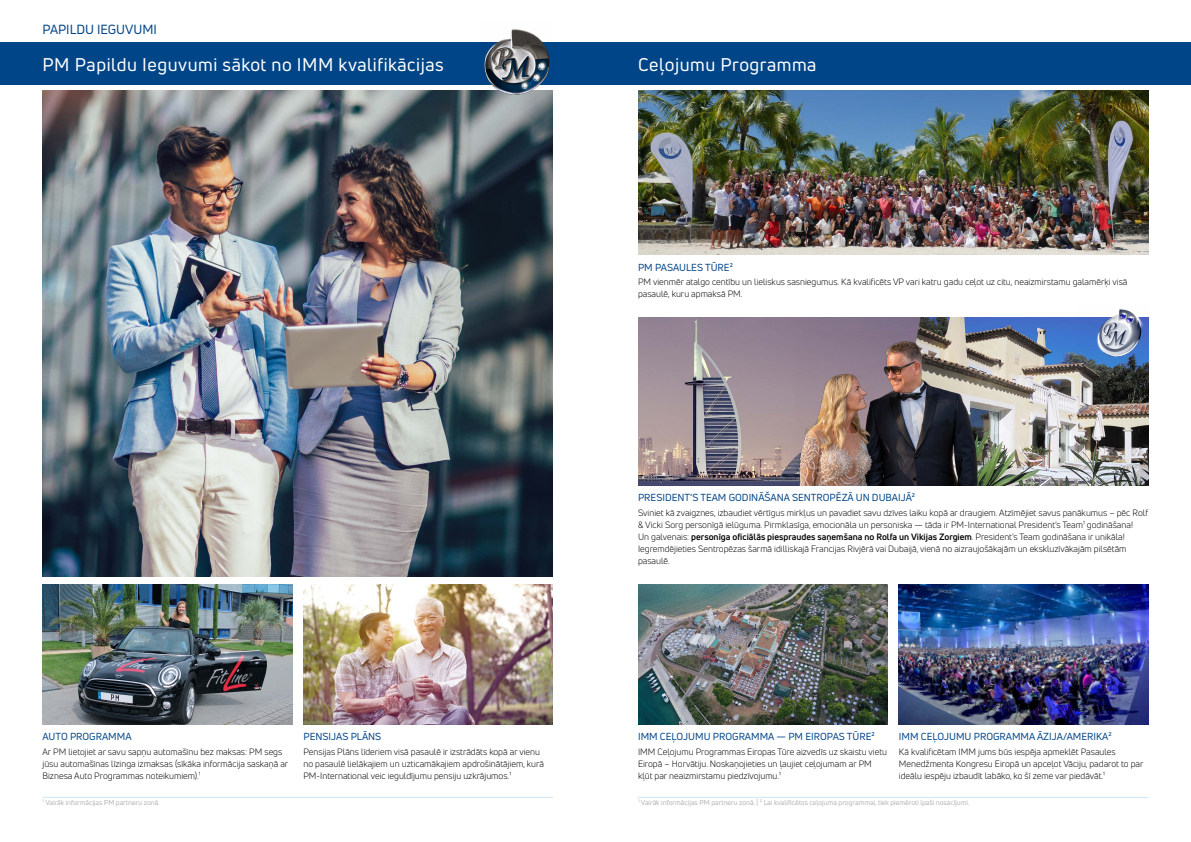
<style>
.page{position:relative;width:1191px;height:842px;background:#fff}
.page>*{position:absolute;margin:0;border:0;box-sizing:border-box;transform-origin:0 0}
.t1{font:18px "Uni Neue";letter-spacing:.03em;color:#fff}
.t2{font:13px "Uni Neue";color:#004587}
.t3{font:10px "Uni Neue";color:#004587}
.t4{font:9px/12px "Uni Neue";color:#000}
.t5{font:7px "Uni Neue";color:#b3b2b2}
.s1{font-weight:700}
</style>
<div class="page">
<div style="left:0;top:43px;width:595px;height:42px;background:#004587"></div>
<div style="left:595px;top:43px;width:596px;height:42px;background:#004587"></div>
<hr style="left:638px;top:797px;width:510px;height:1px;background:#d0e5f6">
<hr style="left:43px;top:797px;width:510px;height:1px;background:#d0e5f6">
<img style="left:43px;top:91px;width:510px;height:485px">
<img style="left:43px;top:585px;width:249px;height:139px">
<img style="left:638px;top:585px;width:249px;height:139px">
<img style="left:303px;top:585px;width:250px;height:139px">
<img style="left:899px;top:585px;width:249px;height:139px">
<img style="left:638px;top:318px;width:510px;height:167px">
<img style="left:638px;top:91px;width:510px;height:164px">
<img style="left:479px;top:29px;width:75px;height:73px">
<img style="left:795px;top:331px;width:189px;height:154px">
<img style="left:1076px;top:309px;width:72px;height:52px">
<h2 class="t2" style="left:43px;top:21px;width:116px">PAPILDU IEGUVUMI</h2>
<h1 class="t1" style="left:43px;top:53px;width:403px">PM Papildu Ieguvumi sākot no IMM kvalifikācijas</h1>
<h1 class="t1" style="left:638px;top:53px;width:180px">Ceļojumu Programma</h1>
<p class="t3" style="left:638px;top:261px;width:96px">PM PASAULES TŪRE²</p>
<p class="t4" style="left:638px;top:276px;width:491px">PM vienmēr atalgo centību un lieliskus sasniegumus. Kā kvalificēts VP vari katru gadu ceļot uz citu, neaizmirstamu galamērķi visā pasaulē, kuru apmaksā PM.</p>
<p class="t3" style="left:43px;top:730px;width:90px">AUTO PROGRAMMA</p>
<p class="t4" style="left:43px;top:746px;width:247px">Ar PM lietojiet ar savu sapņu automašīnu bez maksas: PM segs jūsu automašīnas līzinga izmaksas (sīkāka informācija saskaņā ar<br>Biznesa Auto Programmas noteikumiem).¹</p>
<p class="t5" style="left:43px;top:798px;width:119px">¹ Vairāk informācijas PM partneru zonā.</p>
<p class="t3" style="left:303px;top:730px;width:79px">PENSIJAS PLĀNS</p>
<p class="t4" style="left:303px;top:746px;width:242px">Pensijas Plāns līderiem visā pasaulē ir izstrādāts kopā ar vienu no pasaulē lielākajiem un uzticamākajiem apdrošinātājiem, kurā<br>PM-International veic ieguldījumu pensiju uzkrājumos.¹</p>
<p class="t3" style="left:638px;top:491px;width:278px">PRESIDENT’S TEAM GODINĀŠANA SENTROPĒZĀ UN DUBAIJĀ²</p>
<p class="t4" style="left:638px;top:507px;width:512px">Sviniet kā zvaigznes, izbaudiet vērtīgus mirkļus un pavadiet savu dzīves laiku kopā ar draugiem. Atzīmējiet savus panākumus – pēc Rolf &amp; Vicki Sorg personīgā ielūguma. Pirmklasīga, emocionāla un personiska — tāda ir PM-International President’s Team¹ godināšana!<br>Un galvenais: <span class="s1">personīga oficiālās piespraudes saņemšana no Rolfa un Vikijas Zorgiem</span>. President’s Team godināšana ir unikāla!<br>Iegremdējieties Sentropēzas šarmā idilliskajā Francijas Rivjērā vai Dubaijā, vienā no aizraujošākajām un ekskluzīvākajām pilsētām pasaulē.</p>
<p class="t3" style="left:899px;top:730px;width:214px">IMM CEĻOJUMU PROGRAMMA ĀZIJA/AMERIKA²</p>
<p class="t4" style="left:899px;top:746px;width:246px">Kā kvalificētam IMM jums būs iespēja apmeklēt Pasaules<br>Menedžmenta Kongresu Eiropā un apceļot Vāciju, padarot to par ideālu iespēju izbaudīt labāko, ko šī zeme var piedāvāt.¹</p>
<p class="t5" style="left:638px;top:798px;width:333px">¹ Vairāk informācijas PM partneru zonā. | ² Lai kvalificētos ceļojuma programmai, tiek piemēroti īpaši nosacījumi.</p>
<p class="t3" style="left:638px;top:730px;width:238px">IMM CEĻOJUMU PROGRAMMA — PM EIROPAS TŪRE²</p>
<p class="t4" style="left:638px;top:746px;width:250px">IMM Ceļojumu Programmas Eiropas Tūre aizvedīs uz skaistu vietu<br>Eiropā – Horvātiju. Noskaņojieties un ļaujiet ceļojumam ar PM kļūt par neaizmirstamu piedzīvojumu.¹</p>
</div>
